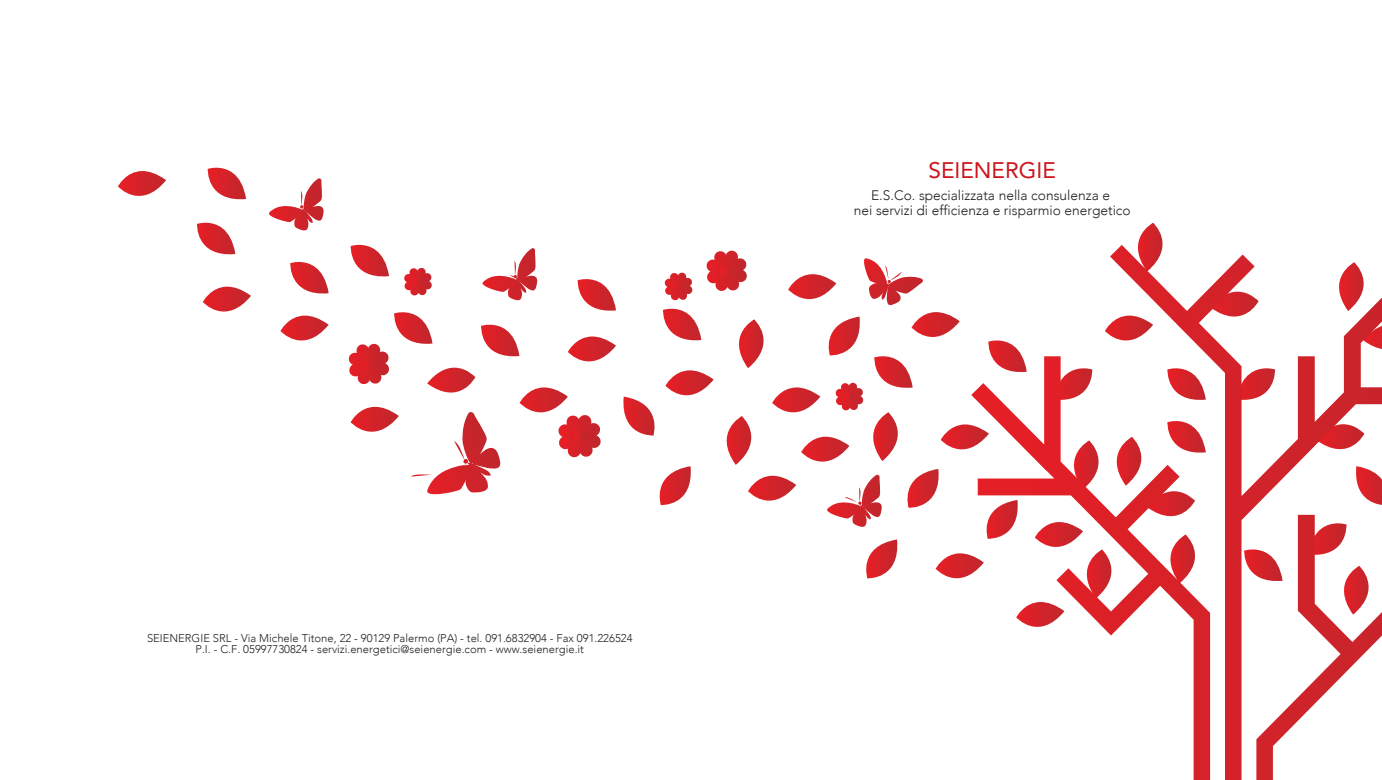
<style>
.page{position:relative;width:1382px;height:780px;background:#fff}
.page>*{position:absolute;margin:0;border:0;box-sizing:border-box;transform-origin:0 0}
.t1{font:22.5px "Avenir";color:#cd151d}
.t2{font:300 13.75px/14.1px "Avenir";color:#231f20;text-align:center}
.t3{font:300 11.25px/10.9px "Avenir";color:#231f20;text-align:center}
</style>
<div class="page">
<svg style="left:290px;top:262px;width:39px;height:32px"></svg>
<svg style="left:197px;top:223px;width:38px;height:32px"></svg>
<svg style="left:207px;top:168px;width:39px;height:32px"></svg>
<svg style="left:203px;top:286px;width:48px;height:26px"></svg>
<svg style="left:118px;top:171px;width:48px;height:25px"></svg>
<svg style="left:280px;top:315px;width:49px;height:26px"></svg>
<svg style="left:1193px;top:262px;width:188px;height:517px"></svg>
<svg style="left:269px;top:178px;width:55px;height:53px"></svg>
<svg style="left:348px;top:223px;width:935px;height:419px"></svg>
<p class="t3" style="left:147px;top:633px;width:487px">SEIENERGIE SRL - Via Michele Titone, 22 - 90129 Palermo (PA) - tel. 091.6832904 - Fax 091.226524<br>P.I. - C.F. 05997730824 - servizi.energetici@seienergie.com - www.seienergie.it</p>
<h1 class="t1" style="left:929px;top:156px;width:129px">SEIENERGIE</h1>
<p class="t2" style="left:854px;top:189px;width:278px">E.S.Co. specializzata nella consulenza e<br>nei servizi di efficienza e risparmio energetico</p>
</div>
